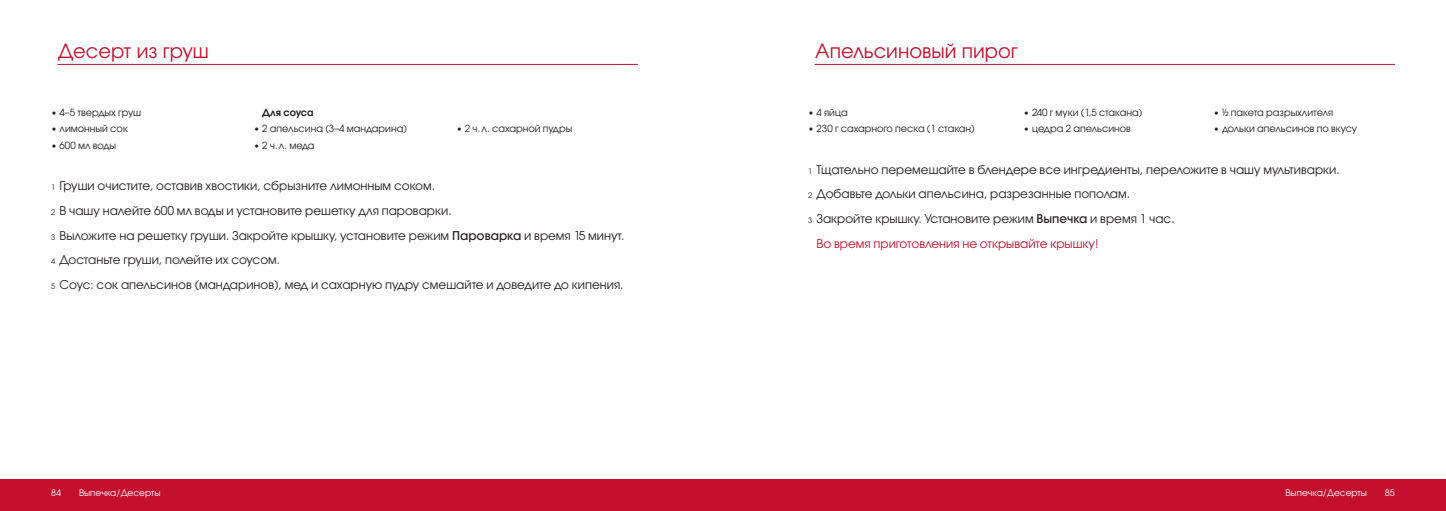
<style>
.page{position:relative;width:1446px;height:511px;background:#fff}
.page>*{position:absolute;margin:0;border:0;box-sizing:border-box;transform-origin:0 0}
.t1{font:19.5px "Avant Garde Gothic ITC";color:#c3102f}
.t2{font:12px/24.8px "Avant Garde Gothic ITC";color:#231f20}
.t3{font:12px "Avant Garde Gothic ITC";color:#c3102f}
.t4{font:9.75px "Avant Garde Gothic ITC";color:#231f20}
.t5{font:9.75px "Avant Garde Gothic ITC Dm";color:#231f20}
.t6{font:9px "Avant Garde Gothic ITC";color:#fff}
.s1{font-size:7.5px}
.s2{font-weight:500}
</style>
<div class="page">
<div style="left:0;top:478px;width:723px;height:32px;background:#c3102f"></div>
<div style="left:723px;top:479px;width:723px;height:31px;background:#c3102f"></div>
<hr style="left:814px;top:64px;width:581px;height:1px;background:#c3102f">
<hr style="left:57px;top:64px;width:581px;height:1px;background:#c3102f">
<h1 class="t1" style="left:58px;top:39px;width:152px">Десерт из груш</h1>
<p class="t4" style="left:51px;top:106px;width:92px">• 4–5 твердых груш</p>
<p class="t4" style="left:51px;top:122px;width:78px">• лимонный сок</p>
<p class="t4" style="left:51px;top:139px;width:67px">• 600 мл воды</p>
<p class="t5" style="left:262px;top:106px;width:53px">Для соуса</p>
<p class="t4" style="left:254px;top:122px;width:155px">• 2 апельсина (3–4 мандарина)</p>
<p class="t4" style="left:254px;top:139px;width:62px">• 2 ч.л. меда</p>
<p class="t4" style="left:456px;top:122px;width:117px">• 2 ч.л. сахарной пудры</p>
<p class="t2" style="left:51px;top:173px;width:575px"><span class="s1">1</span> Груши очистите, оставив хвостики, сбрызните лимонным соком.<br><span class="s1">2</span> В чашу налейте 600 мл воды и установите решетку для пароварки.<br><span class="s1">3</span> Выложите на решетку груши. Закройте крышку, установите режим <span class="s2">Пароварка</span> и время 15 минут.<br><span class="s1">4</span> Достаньте груши, полейте их соусом.<br><span class="s1">5</span> Соус: сок апельсинов (мандаринов), мед и сахарную пудру смешайте и доведите до кипения.</p>
<h1 class="t1" style="left:815px;top:39px;width:204px">Апельсиновый пирог</h1>
<p class="t4" style="left:1023px;top:106px;width:120px">• 240 г муки (1,5 стакана)</p>
<p class="t4" style="left:1023px;top:122px;width:109px">• цедра 2 апельсинов</p>
<p class="t4" style="left:1213px;top:106px;width:121px">• 1/2 пакета разрыхлителя</p>
<p class="t4" style="left:1213px;top:122px;width:145px">• дольки апельсинов по вкусу</p>
<p class="t2" style="left:808px;top:156px;width:533px"><span class="s1">1</span> Тщательно перемешайте в блендере все ингредиенты, переложите в чашу мультиварки.</p>
<p class="t2" style="left:808px;top:181px;width:324px"><span class="s1">2</span> Добавьте дольки апельсина, разрезанные пополам.</p>
<p class="t2" style="left:808px;top:206px;width:368px"><span class="s1">3</span> Закройте крышку. Установите режим <span class="s2">Выпечка</span> и время 1 час.</p>
<p class="t3" style="left:816px;top:236px;width:283px">Во время приготовления не открывайте крышку!</p>
<p class="t4" style="left:808px;top:106px;width:41px">• 4 яйца</p>
<p class="t4" style="left:808px;top:122px;width:168px">• 230 г сахарного песка (1 стакан)</p>
<p class="t6" style="left:51px;top:486px;width:11px">84</p>
<p class="t6" style="left:79px;top:486px;width:83px">Выпечка/Десерты</p>
<p class="t6" style="left:1285px;top:486px;width:83px">Выпечка/Десерты</p>
<p class="t6" style="left:1385px;top:486px;width:11px">85</p>
</div>
